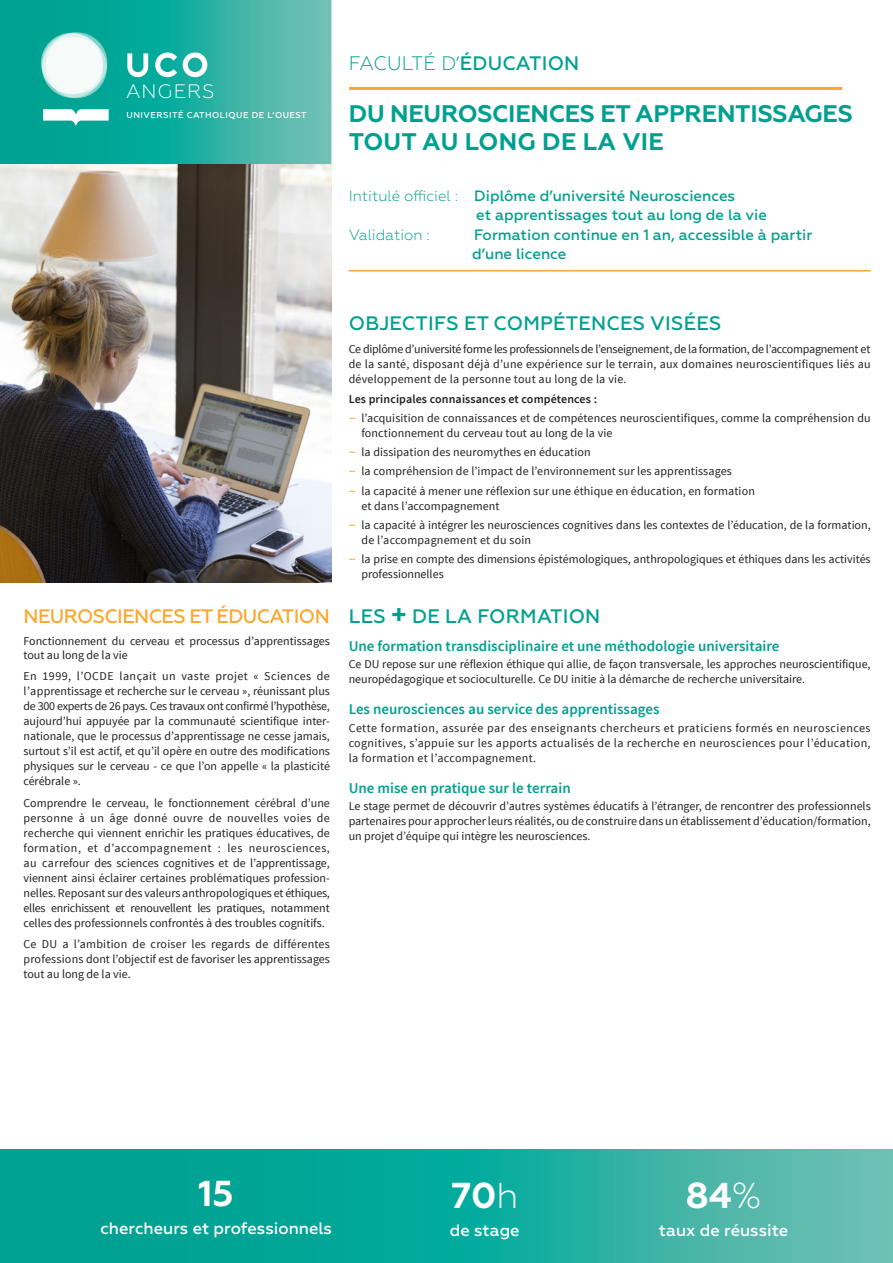
<style>
.page{position:relative;width:893px;height:1263px;background:#fff}
.page>*{position:absolute;margin:0;border:0;box-sizing:border-box;transform-origin:0 0}
.t1{font:700 36px "Geometria";color:#fff}
.t2{font:700 24px/28.5px "Geometria";letter-spacing:-.01em;color:#00a090}
.t3{font:500 19.5px "Geometria";letter-spacing:.01em;color:#00a090}
.t4{font:500 19.5px "Geometria";letter-spacing:-.03em;color:#faa833}
.t5{font:300 19.5px "Geometria";letter-spacing:-.015em;color:#00a090}
.t6{font:300 19.5px "Geometria";letter-spacing:.05em;color:#fff}
.t7{font:500 16.5px "Geometria";color:#fff}
.t8{font:500 15px/19.5px "Geometria";color:#00a090}
.t9{font:600 15px "Source Sans Pro";color:#00a090}
.t10{font:300 15px "Geometria";color:#00a090}
.t11{font:12px/15px "Source Sans Pro";color:#231f20;text-align:justify}
.t12{font:600 12px "Source Sans Pro";letter-spacing:.01em;color:#231f20}
.t13{font:500 8.55px "Geometria";letter-spacing:.055em;color:#fff}
.s1{font-weight:500}
.s2{font-weight:300}
.s3{font-size:15px;color:#faa833}
.s4{font-weight:700;font-size:25.5px}
</style>
<div class="page">
<svg style="left:0;top:1149px;width:893px;height:114px;background:#1dac9e"></svg>
<hr style="left:349px;top:270px;width:522px;height:1px;background:#faa833">
<hr style="left:349px;top:87px;width:493px;height:3px;background:#faa833">
<svg style="left:0;top:0;width:331px;height:164px;background:#24aea0"></svg>
<img style="left:0;top:164px;width:332px;height:419px">
<svg style="left:46px;top:32px;width:61px;height:61px"></svg>
<svg style="left:42px;top:33px;width:61px;height:62px"></svg>
<svg style="left:46px;top:37px;width:61px;height:61px;fill:#f6fbfa"></svg>
<svg style="left:43px;top:109px;width:66px;height:17px"></svg>
<svg style="left:127px;top:53px;width:21px;height:24px"></svg>
<svg style="left:183px;top:52px;width:24px;height:25px"></svg>
<svg style="left:155px;top:52px;width:22px;height:25px"></svg>
<h3 class="t6" style="left:126px;top:80px;width:90px">ANGERS</h3>
<p class="t13" style="left:127px;top:110px;width:182px">UNIVERSITÉ CATHOLIQUE DE L’OUEST</p>
<h3 class="t5" style="left:349px;top:52px;width:232px">FACULTÉ D’<span class="s1">ÉDUCATION</span></h3>
<h2 class="t2" style="left:349px;top:99px;width:506px">DU NEUROSCIENCES ET APPRENTISSAGES<br>TOUT AU LONG DE LA VIE</h2>
<p class="t8" style="left:476px;top:186px;width:292px;text-indent:-128px"><span class="s2">Intitulé officiel :</span> Diplôme d’université Neurosciences<br>et apprentissages tout au long de la vie</p>
<p class="t10" style="left:349px;top:226px;width:83px">Validation :</p>
<p class="t8" style="left:472px;top:225px;width:342px">Formation continue en 1 an, accessible à partir d’une licence</p>
<h3 class="t4" style="left:24px;top:605px;width:308px">NEUROSCIENCES ET ÉDUCATION</h3>
<p class="t11" style="left:23px;top:635px;width:308px;line-height:13.5px">Fonctionnement du cerveau et processus d’apprentissages tout au long de la vie</p>
<p class="t11" style="left:23px;top:669px;width:308px">En 1999, l’OCDE lançait un vaste projet « Sciences de l’apprentissage et recherche sur le cerveau », réunissant plus de 300 experts de 26 pays. Ces travaux ont confirmé l’hypothèse, aujourd’hui appuyée par la communauté scientifique inter&shy;nationale, que le processus d’apprentissage ne cesse jamais, surtout s’il est actif, et qu’il opère en outre des modifications physiques sur le cerveau - ce que l’on appelle « la plasticité cérébrale ».</p>
<p class="t11" style="left:23px;top:795px;width:308px">Comprendre le cerveau, le fonctionnement cérébral d’une personne à un âge donné ouvre de nouvelles voies de recherche qui viennent enrichir les pratiques éducatives, de formation, et d’accompagnement : les neurosciences, au carrefour des sciences cognitives et de l’apprentissage, viennent ainsi éclairer certaines problématiques profession&shy;nelles. Reposant sur des valeurs anthropologiques et éthiques, elles enrichissent et renouvellent les pratiques, notamment celles des professionnels confrontés à des troubles cognitifs.</p>
<p class="t11" style="left:23px;top:937px;width:308px">Ce DU a l’ambition de croiser les regards de différentes professions dont l’objectif est de favoriser les apprentissages tout au long de la vie.</p>
<h3 class="t3" style="left:349px;top:312px;width:374px">OBJECTIFS ET COMPÉTENCES VISÉES</h3>
<p class="t11" style="left:349px;top:342px;width:523px">Ce diplôme d’université forme les professionnels de l’enseignement, de la formation, de l’accompagnement et de la santé, disposant déjà d’une expérience sur le terrain, aux domaines neuroscientifiques liés au développement de la personne tout au long de la vie.</p>
<p class="t12" style="left:349px;top:391px;width:250px">Les principales connaissances et compétences :</p>
<p class="t11" style="left:361px;top:411px;width:511px;text-indent:-13px"><span class="s3">–</span> l’acquisition de connaissances et de compétences neuroscientifiques, comme la compréhension du fonctionnement du cerveau tout au long de la vie</p>
<p class="t11" style="left:349px;top:445px;width:244px"><span class="s3">–</span> la dissipation des neuromythes en éducation</p>
<p class="t11" style="left:349px;top:464px;width:385px"><span class="s3">–</span> la compréhension de l’impact de l’environnement sur les apprentissages</p>
<p class="t11" style="left:361px;top:483px;width:395px;text-indent:-13px"><span class="s3">–</span> la capacité à mener une réflexion sur une éthique en éducation, en formation et dans l’accompagnement</p>
<p class="t11" style="left:361px;top:518px;width:511px;text-indent:-13px"><span class="s3">–</span> la capacité à intégrer les neurosciences cognitives dans les contextes de l’éducation, de la formation, de l’accompagnement et du soin</p>
<p class="t11" style="left:361px;top:552px;width:511px;text-indent:-13px"><span class="s3">–</span> la prise en compte des dimensions épistémologiques, anthropologiques et éthiques dans les activités professionnelles</p>
<h3 class="t3" style="left:349px;top:604px;width:253px">LES <span class="s4">+</span> DE LA FORMATION</h3>
<p class="t9" style="left:349px;top:636px;width:432px">Une formation transdisciplinaire et une méthodologie universitaire</p>
<p class="t11" style="left:349px;top:656px;width:523px">Ce DU repose sur une réflexion éthique qui allie, de façon transversale, les approches neuroscientifique, neuropédagogique et socioculturelle. Ce DU initie à la démarche de recherche universitaire.</p>
<p class="t9" style="left:349px;top:700px;width:312px">Les neurosciences au service des apprentissages</p>
<p class="t11" style="left:349px;top:720px;width:523px">Cette formation, assurée par des enseignants chercheurs et praticiens formés en neurosciences cognitives, s’appuie sur les apports actualisés de la recherche en neurosciences pour l’éducation, la formation et l’accompagnement.</p>
<p class="t9" style="left:349px;top:779px;width:224px">Une mise en pratique sur le terrain</p>
<p class="t11" style="left:349px;top:799px;width:523px">Le stage permet de découvrir d’autres systèmes éducatifs à l’étranger, de rencontrer des professionnels partenaires pour approcher leurs réalités, ou de construire dans un établissement d’éducation/formation, un projet d’équipe qui intègre les neurosciences.</p>
<h1 class="t1" style="left:199px;top:1172px;width:37px">15</h1>
<h3 class="t7" style="left:100px;top:1218px;width:233px">chercheurs et professionnels</h3>
<h1 class="t1" style="left:451px;top:1174px;width:68px">70<span class="s2">h</span></h1>
<h3 class="t7" style="left:450px;top:1220px;width:71px">de stage</h3>
<h1 class="t1" style="left:686px;top:1174px;width:77px">84<span class="s2">%</span></h1>
<h3 class="t7" style="left:659px;top:1221px;width:131px">taux de réussite</h3>
</div>
